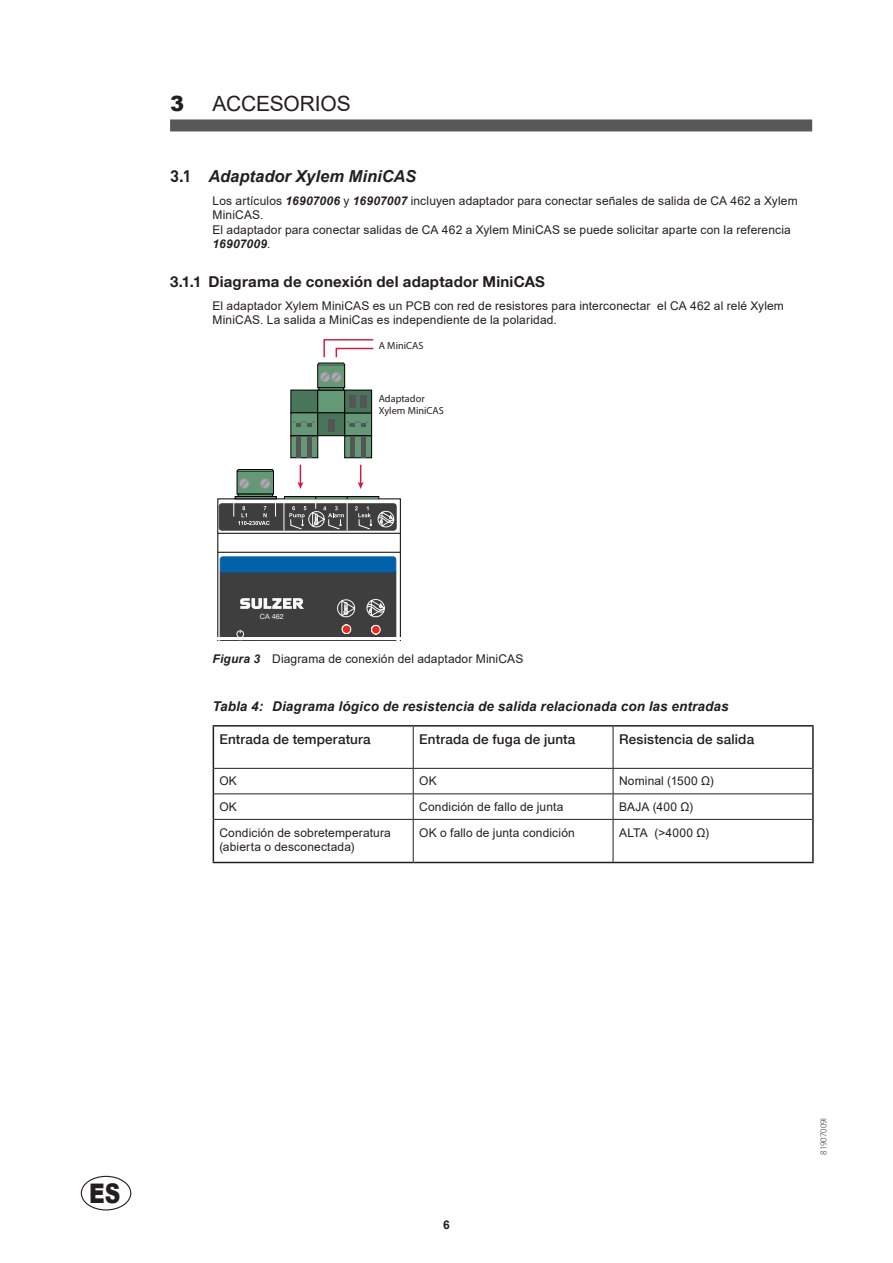
<style>
.page{position:relative;width:893px;height:1263px;background:#fff}
.page>*{position:absolute;margin:0;border:0;box-sizing:border-box;transform-origin:0 0}
.Landskod{font:900 27px "Arial";color:#231f20;scale:.8 1}
.t1{font:21px "Arial";letter-spacing:-.005em;color:#231f20}
.t2{font:900 21px "Arial";color:#231f20}
.t3{font:italic 700 16.5px "Arial";color:#231f20}
.t4{font:700 15px "Helvetica Neue LT Com";letter-spacing:.015em;color:#231f20}
.t5{font:italic 700 13.5px "Arial";letter-spacing:.01em;color:#231f20}
.Table_text_left_ali{font:500 13.5px "Helvetica Neue LT Com";letter-spacing:.01em;color:#231f20}
.Main_text{font:12px/14.4px "Arial";letter-spacing:.01em;color:#231f20}
.Table_text_left_ali-2{font:12px/14.4px "Arial";letter-spacing:.01em;color:#231f20}
.t6{font:700 12px "Arial";color:#231f20}
.t7{font:10.35px/12.3px "Myriad Pro";color:#231f20}
.t8{font:300 9px "Myriad Pro";color:#231f20}
.t9{font:7.2px "Helvetica Neue LT Com";color:#fafafa}
.s1{font-family:"DIN";font-style:normal}
.s2{font-weight:700;font-style:italic}
</style>
<div class="page">
<div style="left:81px;top:1176px;width:50px;height:34px;border:1px solid #231f20;border-radius:50%"></div>
<div style="left:170px;top:119px;width:642px;height:12px;background:#57585a"></div>
<svg style="left:297px;top:465px;width:6px;height:24px"></svg>
<svg style="left:358px;top:465px;width:6px;height:24px"></svg>
<div style="left:291px;top:390px;width:27px;height:23px;background:#49755a"></div>
<div style="left:291px;top:390px;width:27px;height:23px;border:1px solid #000"></div>
<div style="left:318px;top:390px;width:27px;height:23px;background:#649876"></div>
<div style="left:317px;top:390px;width:28px;height:23px;border:1px solid #000"></div>
<div style="left:291px;top:413px;width:27px;height:23px;background:#649876"></div>
<div style="left:291px;top:413px;width:27px;height:23px;border:1px solid #000"></div>
<svg style="left:316px;top:339px;width:58px;height:69px"></svg>
<div style="left:345px;top:413px;width:27px;height:23px;background:#649876"></div>
<div style="left:344px;top:413px;width:28px;height:23px;border:1px solid #000"></div>
<svg style="left:347px;top:422px;width:21px;height:5px"></svg>
<svg style="left:293px;top:422px;width:21px;height:5px"></svg>
<div style="left:291px;top:436px;width:27px;height:22px;background:#649876"></div>
<div style="left:291px;top:436px;width:27px;height:22px;border:1px solid #000"></div>
<div style="left:345px;top:436px;width:27px;height:22px;background:#649876"></div>
<div style="left:344px;top:436px;width:28px;height:22px;border:1px solid #000"></div>
<hr style="left:296px;top:436px;width:4px;height:22px;background:#545557">
<hr style="left:308px;top:436px;width:4px;height:22px;background:#545557">
<hr style="left:350px;top:436px;width:4px;height:21px;background:#545557">
<hr style="left:362px;top:436px;width:4px;height:21px;background:#545557">
<div style="left:237px;top:471px;width:36px;height:23px;background:#649876"></div>
<div style="left:237px;top:471px;width:37px;height:24px;border:1px solid #000"></div>
<div style="left:235px;top:496px;width:42px;height:3px;border:1px solid #000"></div>
<div style="left:238px;top:494px;width:35px;height:3px;border:1px solid #000"></div>
<svg style="left:236px;top:469px;width:38px;height:20px"></svg>
<div style="left:345px;top:390px;width:27px;height:23px;background:#49755a"></div>
<div style="left:344px;top:390px;width:28px;height:23px;border:1px solid #000"></div>
<div style="left:284px;top:496px;width:33px;height:3px;background:#649876;border:1px solid #000"></div>
<div style="left:315px;top:496px;width:33px;height:3px;background:#649876;border:1px solid #000"></div>
<div style="left:318px;top:413px;width:27px;height:23px;background:#49755a"></div>
<div style="left:317px;top:413px;width:28px;height:23px;border:1px solid #000"></div>
<div style="left:347px;top:496px;width:32px;height:3px;background:#649876;border:1px solid #000"></div>
<div style="left:328px;top:419px;width:6px;height:13px;background:#545557"></div>
<div style="left:350px;top:395px;width:6px;height:13px;background:#545557"></div>
<div style="left:360px;top:395px;width:6px;height:13px;background:#545557"></div>
<svg style="left:217px;top:498px;width:184px;height:143px"></svg>
<hr style="left:213px;top:637px;width:210px;height:3px;background:#fff">
<hr style="left:413px;top:726px;width:1px;height:42px;background:#231f20">
<hr style="left:613px;top:726px;width:1px;height:42px;background:#231f20">
<hr style="left:214px;top:768px;width:199px;height:1px;background:#231f20">
<hr style="left:413px;top:768px;width:200px;height:1px;background:#231f20">
<hr style="left:613px;top:768px;width:199px;height:1px;background:#231f20">
<hr style="left:214px;top:793px;width:199px;height:1px;background:#231f20">
<hr style="left:413px;top:793px;width:200px;height:1px;background:#231f20">
<svg style="left:413px;top:769px;width:1px;height:50px"></svg>
<hr style="left:613px;top:793px;width:199px;height:1px;background:#231f20">
<svg style="left:613px;top:769px;width:1px;height:50px"></svg>
<hr style="left:214px;top:819px;width:199px;height:1px;background:#231f20">
<hr style="left:413px;top:819px;width:200px;height:1px;background:#231f20">
<hr style="left:413px;top:820px;width:1px;height:42px;background:#231f20">
<hr style="left:613px;top:819px;width:199px;height:1px;background:#231f20">
<hr style="left:613px;top:820px;width:1px;height:42px;background:#231f20">
<hr style="left:213px;top:725px;width:200px;height:1px;background:#231f20">
<hr style="left:213px;top:726px;width:1px;height:42px;background:#231f20">
<hr style="left:413px;top:725px;width:200px;height:1px;background:#231f20">
<hr style="left:613px;top:725px;width:201px;height:1px;background:#231f20">
<hr style="left:812px;top:726px;width:2px;height:42px;background:#231f20">
<hr style="left:812px;top:768px;width:2px;height:26px;background:#231f20">
<svg style="left:213px;top:768px;width:1px;height:51px"></svg>
<hr style="left:812px;top:794px;width:2px;height:25px;background:#231f20">
<hr style="left:213px;top:819px;width:1px;height:43px;background:#231f20">
<hr style="left:812px;top:819px;width:2px;height:43px;background:#231f20">
<hr style="left:213px;top:862px;width:200px;height:1px;background:#231f20">
<hr style="left:413px;top:862px;width:200px;height:1px;background:#231f20">
<hr style="left:613px;top:862px;width:201px;height:1px;background:#231f20">
<p class="t2" style="left:170px;top:88px;width:16px">3</p>
<p class="t1" style="left:213px;top:89px;width:140px">ACCESORIOS</p>
<p class="t3" style="left:170px;top:165px;width:247px"><span class="s1">3.1</span> Adaptador Xylem MiniCAS</p>
<p class="Main_text" style="left:213px;top:193px;width:587px">Los artículos <span class="s2">16907006</span> y <span class="s2">16907007</span> incluyen adaptador para conectar señales de salida de CA 462 a Xylem MiniCAS.<br>El adaptador para conectar salidas de CA 462 a Xylem MiniCAS se puede solicitar aparte con la referencia <span class="s2">16907009</span>.</p>
<p class="t4" style="left:170px;top:272px;width:376px">3.1.1 Diagrama de conexión del adaptador MiniCAS</p>
<p class="Main_text" style="left:213px;top:299px;width:573px">El adaptador Xylem MiniCAS es un PCB con red de resistores para interconectar el CA 462 al relé Xylem<br>MiniCAS. La salida a MiniCas es independiente de la polaridad.</p>
<p class="t7" style="left:379px;top:339px;width:46px">A MiniCAS</p>
<p class="t9" style="left:260px;top:612px;width:25px">CA 462</p>
<p class="t7" style="left:379px;top:392px;width:67px">Adaptador<br>Xylem MiniCAS</p>
<p class="Main_text" style="left:213px;top:651px;width:312px"><span class="s2">Figura 3</span> Diagrama de conexión del adaptador MiniCAS</p>
<p class="t5" style="left:213px;top:697px;width:518px">Tabla 4: Diagrama lógico de resistencia de salida relacionada con las entradas</p>
<p class="Table_text_left_ali" style="left:219px;top:731px;width:153px">Entrada de temperatura</p>
<p class="Table_text_left_ali" style="left:419px;top:731px;width:158px">Entrada de fuga de junta</p>
<p class="Table_text_left_ali" style="left:619px;top:731px;width:137px">Resistencia de salida</p>
<p class="Table_text_left_ali-2" style="left:219px;top:774px;width:19px">OK</p>
<p class="Table_text_left_ali-2" style="left:419px;top:774px;width:19px">OK</p>
<p class="Table_text_left_ali-2" style="left:619px;top:774px;width:96px">Nominal (1500 Ω)</p>
<p class="Table_text_left_ali-2" style="left:219px;top:799px;width:19px">OK</p>
<p class="Table_text_left_ali-2" style="left:419px;top:799px;width:146px">Condición de fallo de junta</p>
<p class="Table_text_left_ali-2" style="left:619px;top:799px;width:76px">BAJA (400 Ω)</p>
<p class="Table_text_left_ali-2" style="left:219px;top:825px;width:173px">Condición de sobretemperatura (abierta o desconectada)</p>
<p class="Table_text_left_ali-2" style="left:419px;top:825px;width:157px">OK o fallo de junta condición</p>
<p class="Table_text_left_ali-2" style="left:619px;top:825px;width:92px">ALTA (&gt;4000 Ω)</p>
<p class="Landskod" style="left:89px;top:1174px;width:41px">ES</p>
<p class="t6" style="left:443px;top:1216px;width:8px">6</p>
<p class="t8" style="left:818px;top:1155px;width:39px;rotate:-90deg">81907009I</p>
</div>
